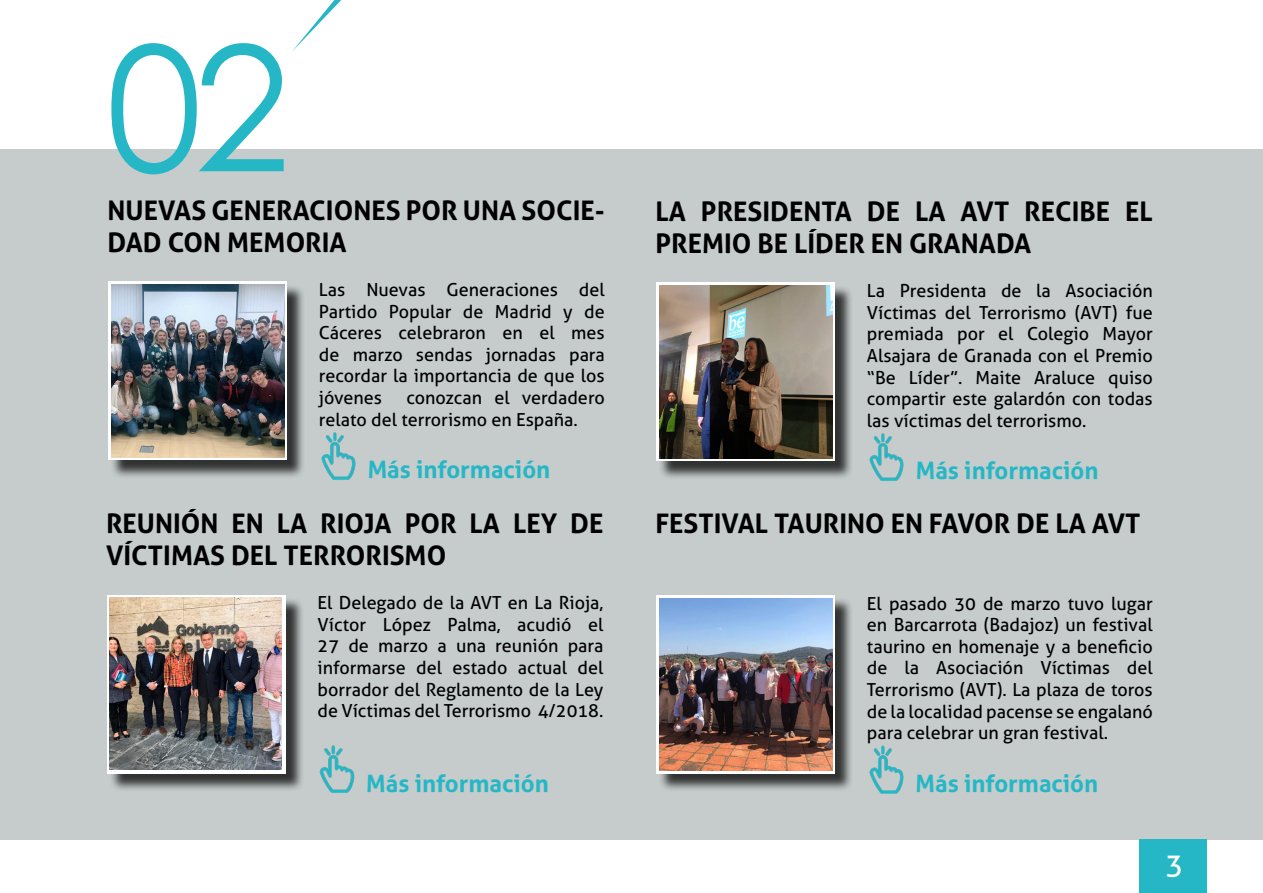
<style>
.page{position:relative;width:1263px;height:893px;background:#fff}
.page>*{position:absolute;margin:0;border:0;box-sizing:border-box;transform-origin:0 0}
.t1{font:174px "Century Gothic";color:#25b7c6}
.t2{font:30px "Aller";color:#fff}
.t3{font:700 27px/32.4px "Aller";color:#000}
.t4{font:700 24px "Aller";color:#25b7c6}
.t5{font:18px/21.6px "Aller";color:#000;text-align:justify}
</style>
<div class="page">
<div style="left:0;top:150px;width:1263px;height:690px;background:#c5cccb"></div>
<div style="left:1139px;top:840px;width:67px;height:53px;background:#25b7c6"></div>
<svg style="left:292px;top:0;width:49px;height:51px"></svg>
<div style="left:110px;top:284px;width:195px;height:195px;background:#000;opacity:.75"></div>
<svg style="left:108px;top:282px;width:179px;height:178px;background:#dcdddc"></svg>
<img style="left:321px;top:432px;width:35px;height:48px">
<img style="left:112px;top:285px;width:172px;height:172px">
<div style="left:658px;top:597px;width:195px;height:195px;background:#000;opacity:.75"></div>
<svg style="left:656px;top:595px;width:179px;height:179px;background:#ebe9ea"></svg>
<img style="left:869px;top:745px;width:35px;height:49px">
<img style="left:660px;top:598px;width:172px;height:173px">
<div style="left:658px;top:285px;width:195px;height:195px;background:#000;opacity:.75"></div>
<svg style="left:656px;top:283px;width:179px;height:178px;background:#d2cfcb"></svg>
<img style="left:869px;top:433px;width:35px;height:48px">
<img style="left:660px;top:286px;width:172px;height:172px">
<div style="left:109px;top:597px;width:195px;height:195px;background:#000;opacity:.75"></div>
<div style="left:107px;top:595px;width:178px;height:178px;background:#fff"></div>
<img style="left:319px;top:745px;width:36px;height:48px">
<img style="left:109px;top:597px;width:173px;height:172px">
<h1 class="t1" style="left:106px;top:-13px;width:186px">02</h1>
<h3 class="t3" style="left:107px;top:194px;width:499px">NUEVAS GENERACIONES POR UNA SOCIE-<br>DAD CON MEMORIA</h3>
<p class="t5" style="left:319px;top:279px;width:287px">Las Nuevas Generaciones del Partido Popular de Madrid y de Cáceres celebraron en el mes de marzo sendas jornadas para recordar la importancia de que los jóvenes</p>
<p class="t5" style="left:319px;top:387px;width:287px;text-indent:87px">conozcan el verdadero relato del terrorismo en España.</p>
<h3 class="t4" style="left:368px;top:455px;width:184px">Más información</h3>
<h3 class="t3" style="left:106px;top:507px;width:499px">REUNIÓN EN LA RIOJA POR LA LEY DE<br>VÍCTIMAS DEL TERRORISMO</h3>
<p class="t5" style="left:318px;top:592px;width:287px">El Delegado de la AVT en La Rioja, Víctor López Palma, acudió el 27 de marzo a una reunión para informarse del estado actual del borrador del Reglamento de la Ley de Víctimas del Terrorismo 4/2018.</p>
<h3 class="t4" style="left:366px;top:768px;width:184px">Más información</h3>
<h3 class="t3" style="left:655px;top:195px;width:499px">LA PRESIDENTA DE LA AVT RECIBE EL<br>PREMIO BE LÍDER EN GRANADA</h3>
<p class="t5" style="left:867px;top:280px;width:287px">La Presidenta de la Asociación Víctimas del Terrorismo (AVT) fue premiada por el Colegio Mayor Alsajara de Granada con el Premio “Be Líder”. Maite Araluce quiso compartir este galardón con todas las víctimas del terrorismo.</p>
<h3 class="t4" style="left:916px;top:456px;width:184px">Más información</h3>
<h3 class="t3" style="left:655px;top:507px;width:486px">FESTIVAL TAURINO EN FAVOR DE LA AVT</h3>
<p class="t5" style="left:867px;top:592px;width:287px">El pasado 30 de marzo tuvo lugar en Barcarrota (Badajoz) un festival taurino en homenaje y a beneficio de la Asociación Víctimas del Terrorismo (AVT). La plaza de toros de la localidad pacense se engalanó para celebrar un gran festival.</p>
<h3 class="t4" style="left:916px;top:769px;width:184px">Más información</h3>
<h2 class="t2" style="left:1165px;top:846px;width:19px">3</h2>
</div>
